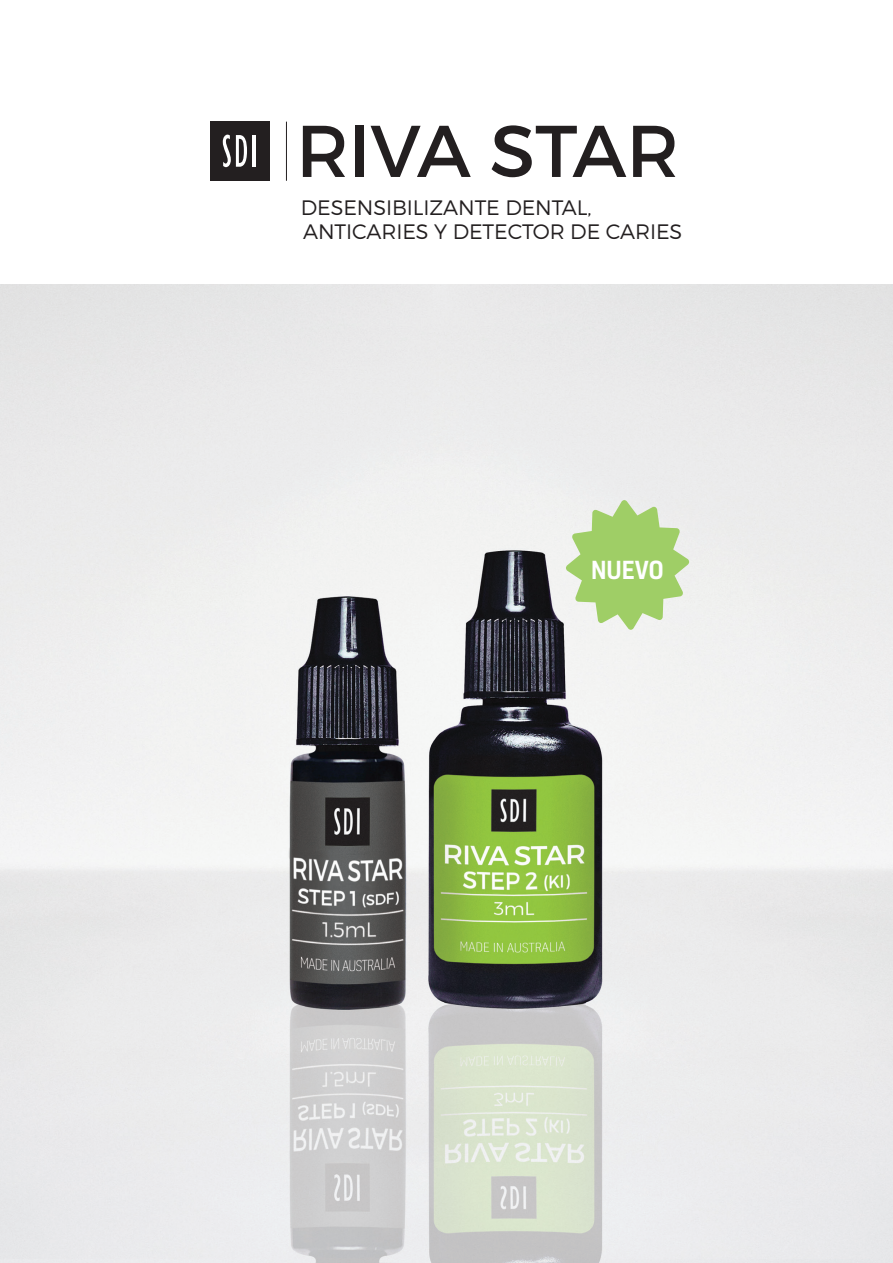
<style>
.page{position:relative;width:893px;height:1263px;background:#fff}
.page>*{position:absolute;margin:0;border:0;box-sizing:border-box;transform-origin:0 0}
.t1{font:73.05px "Montserrat";letter-spacing:-.005em;color:#231f20}
.t2{font:500 23.85px "Kelson";letter-spacing:-.005em;color:#fff}
.t3{font:300 20.85px/24px "Montserrat";letter-spacing:-.005em;color:#231f20}
</style>
<div class="page">
<img style="left:0;top:285px;width:893px;height:978px">
<div style="left:211px;top:122px;width:59px;height:59px;background:#231f20"></div>
<svg style="left:223px;top:135px;width:24px;height:32px"></svg>
<hr style="left:253px;top:135px;width:3px;height:32px;background:#fff">
<hr style="left:286px;top:122px;width:1px;height:59px;background:#231f20">
<svg style="left:566px;top:500px;width:123px;height:130px"></svg>
<p class="t1" style="left:296px;top:106px;width:385px">RIVA STAR</p>
<p class="t3" style="left:301px;top:195px;width:383px">DESENSIBILIZANTE DENTAL,<br>ANTICARIES Y DETECTOR DE CARIES</p>
<p class="t2" style="left:591px;top:553px;width:74px">NUEVO</p>
</div>
